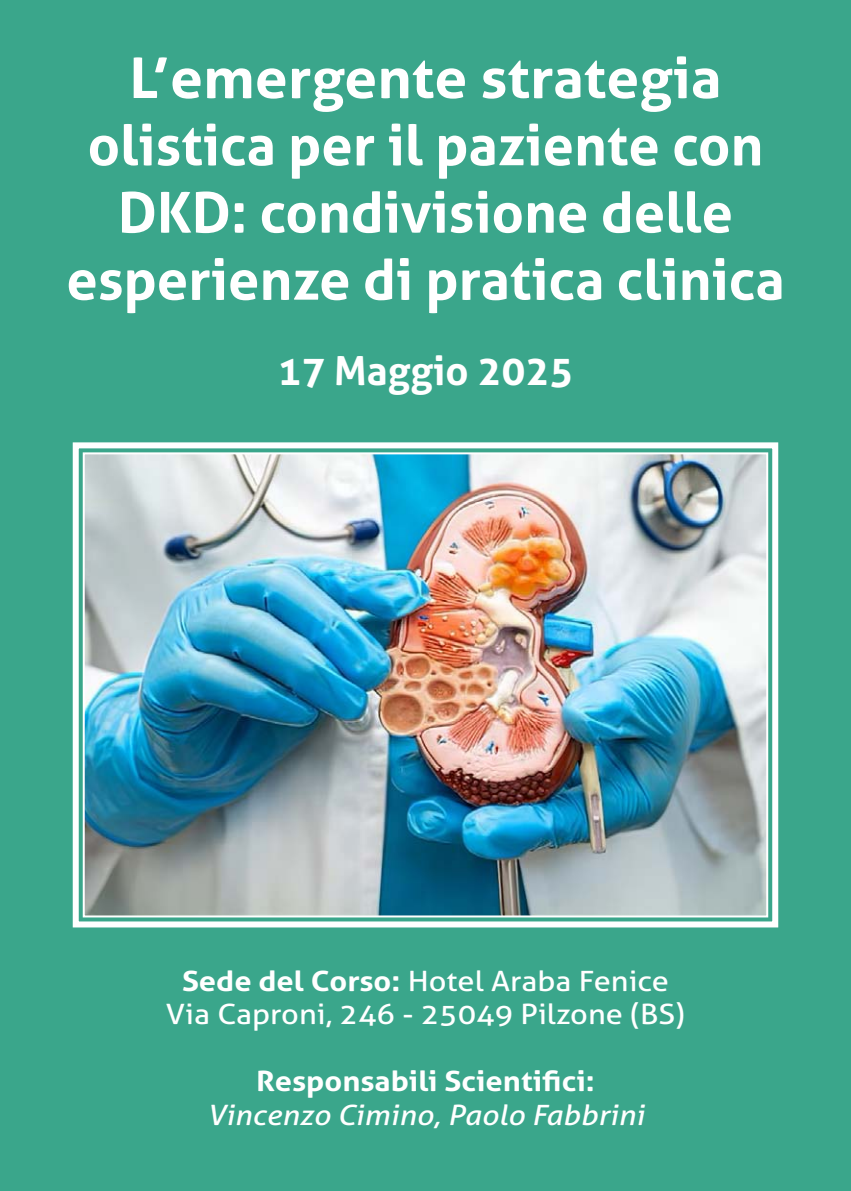
<style>
.page{position:relative;width:851px;height:1191px;background:#fff}
.page>*{position:absolute;margin:0;border:0;box-sizing:border-box;transform-origin:0 0}
.t1{font:700 56px/67.2px "Aller";color:#fff;text-align:center;scale:1.05 1}
.t2{font:700 40px "Aller";color:#fff}
.t3{font:28px/33.6px "Aller";color:#fff;text-align:center;scale:1.1 1}
.t4{font:italic 28px "Aller";color:#fff;scale:1.1 1}
.t5{font:700 28px "Aller";color:#fff;scale:1.1 1}
.s1{font-weight:700}
</style>
<div class="page">
<div style="left:0;top:0;width:850px;height:1191px;background:#3aa68b"></div>
<img style="left:86px;top:455px;width:679px;height:459px">
<div style="left:73px;top:442px;width:705px;height:485px;border:6px solid #fff"></div>
<div style="left:83px;top:452px;width:685px;height:465px;border:2px solid #fff"></div>
<p class="t1" style="left:66px;top:45px;width:685px">L’emergente strategia olistica per il paziente con<br>DKD: condivisione delle esperienze di pratica clinica</p>
<p class="t2" style="left:277px;top:347px;width:297px">17 Maggio 2025</p>
<p class="t3" style="left:166px;top:964px;width:473px"><span class="s1">Sede del Corso:</span> Hotel Araba Fenice<br>Via Caproni, 246 - 25049 Pilzone (BS)</p>
<p class="t5" style="left:256px;top:1065px;width:309px">Responsabili Scientifici:</p>
<p class="t4" style="left:207px;top:1098px;width:399px">Vincenzo Cimino, Paolo Fabbrini</p>
</div>
